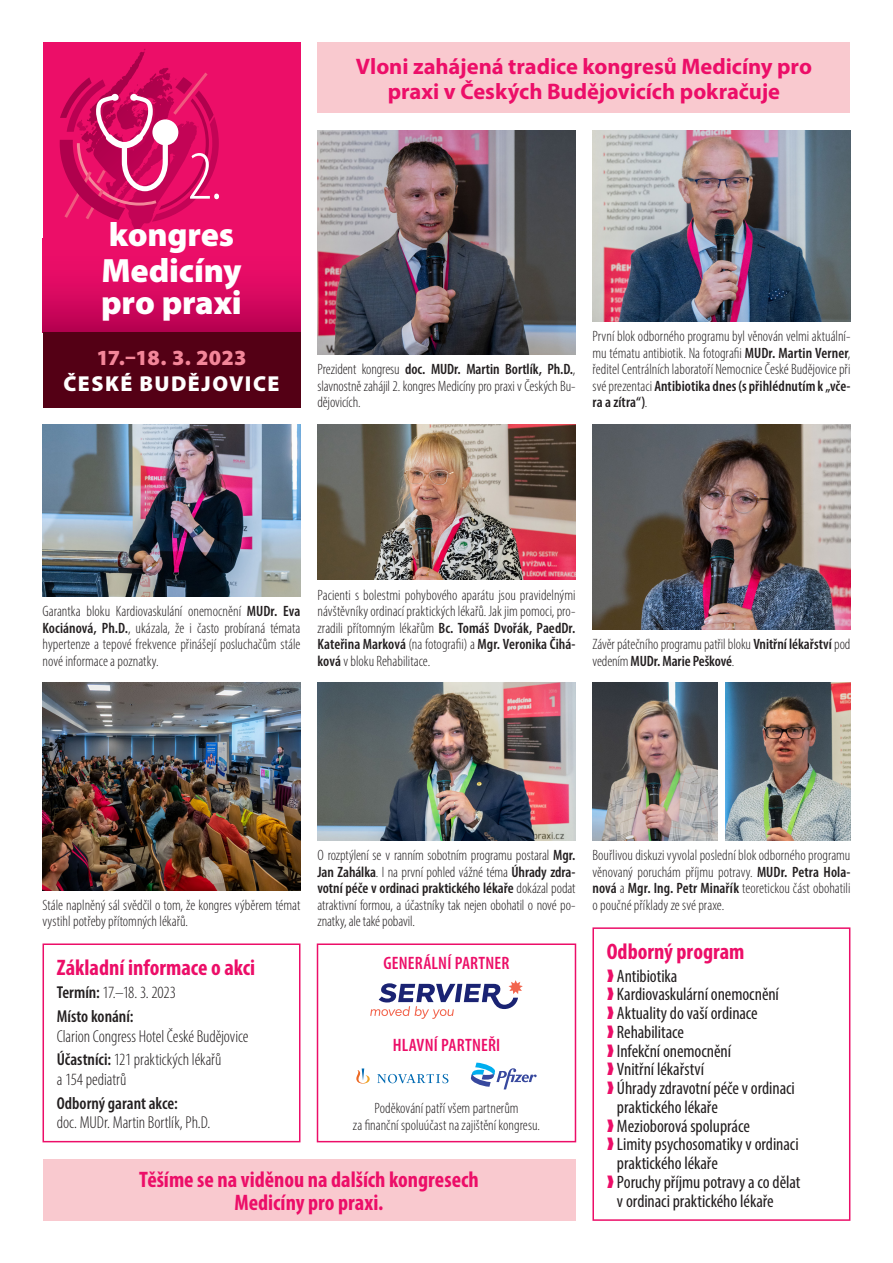
<style>
.page{position:relative;width:893px;height:1263px;background:#fff}
.page>*{position:absolute;margin:0;border:0;box-sizing:border-box;transform-origin:0 0}
.t1{font:300 condensed 69.3px "Myriad Pro";color:#fff}
.t2{font:900 33.75px/36.5px "Myriad Pro";letter-spacing:-.005em;color:#fff}
.popiska_obr{font:700 condensed 22.5px/22.5px "Myriad Pro";color:#ec0e68;text-align:center}
.t3{font:700 22.5px/25.5px "Myriad Pro";color:#ec0e68;text-align:center}
.t4{font:900 21.6px/26px "Myriad Pro";letter-spacing:.065em;color:#fff;text-align:center}
.popiska_obr-2{font:condensed 18px/18.8px "Myriad Pro";letter-spacing:-.005em;color:#231f20}
.popiska_obr-3{font:600 condensed 18px "Myriad Pro";letter-spacing:.01em;color:#ec0e68}
.popiska_obr-4{font:300 condensed 17.25px/19.5px "Myriad Pro";letter-spacing:-.005em;color:#231f20}
.popiska_obr-5{font:300 condensed 15px/16.5px "Myriad Pro";color:#231f20;text-align:justify}
.s1{color:#f38699}
.s2{font-weight:600}
.s3{font-family:"Free Serif";font-stretch:normal;color:#ec0e68}
</style>
<div class="page">
<img style="left:592px;top:130px;width:258px;height:192px">
<img style="left:592px;top:424px;width:258px;height:205px">
<img style="left:317px;top:683px;width:258px;height:158px">
<img style="left:317px;top:130px;width:258px;height:225px">
<div style="left:317px;top:43px;width:533px;height:70px;background:#f9c9cf"></div>
<div style="left:43px;top:1159px;width:532px;height:62px;background:#f9c9cf"></div>
<div style="left:43px;top:943px;width:257px;height:199px;border:2px solid #ec0e68"></div>
<div style="left:592px;top:927px;width:258px;height:294px;border:2px solid #ec0e68"></div>
<div style="left:43px;top:43px;width:257px;height:364px;background:#ec0e68"></div>
<div style="left:43px;top:238px;width:257px;height:94px;background:linear-gradient(to bottom,#f7116d,#bd0254)"></div>
<svg style="left:60px;top:49px;width:159px;height:173px"></svg>
<div style="left:43px;top:332px;width:257px;height:75px;background:#540015"></div>
<img style="left:317px;top:424px;width:258px;height:156px">
<img style="left:592px;top:683px;width:125px;height:158px">
<img style="left:726px;top:683px;width:124px;height:158px">
<img style="left:43px;top:424px;width:257px;height:172px">
<img style="left:43px;top:683px;width:257px;height:207px">
<div style="left:317px;top:943px;width:259px;height:199px;border:2px solid #ec0e68"></div>
<svg style="left:370px;top:980px;width:153px;height:39px"></svg>
<svg style="left:356px;top:1068px;width:92px;height:15px"></svg>
<svg style="left:471px;top:1062px;width:66px;height:27px"></svg>
<p class="t1" style="left:187px;top:135px;width:37px">2.</p>
<p class="t2" style="left:101px;top:215px;width:142px">kongres<br>Medicíny</p>
<p class="t2" style="left:101px;top:283px;width:142px">pro praxi</p>
<p class="t4" style="left:64px;top:344px;width:217px"><span class="s1">17.–18. 3. 2023<br></span>ČESKÉ BUDĚJOVICE</p>
<p class="t3" style="left:356px;top:53px;width:458px">Vloni zahájená tradice kongresů Medicíny pro praxi v Českých Budějovicích pokračuje</p>
<p class="popiska_obr-5" style="left:317px;top:361px;width:259px">Prezident kongresu <span class="s2">doc. MUDr. Martin Bortlík, Ph.D.</span>, slavnostně zahájil 2. kongres Medicíny pro praxi v Českých Bu&shy;dějovicích.</p>
<p class="popiska_obr-5" style="left:592px;top:328px;width:259px">První blok odborného programu byl věnován velmi aktuální&shy;mu tématu antibiotik. Na fotografii <span class="s2">MUDr. Martin Verner</span>, ředitel Centrálních laboratoří Nemocnice České Budějovice při své prezentaci <span class="s2">Antibiotika dnes (s přihlédnutím k„vče&shy;ra azítra“)</span>.</p>
<p class="popiska_obr-5" style="left:43px;top:603px;width:259px">Garantka bloku Kardiovaskulání onemocnění <span class="s2">MUDr. Eva Kociánová, Ph.D.</span>, ukázala, že i často probíraná témata hypertenze a tepové frekvence přinášejí posluchačům stále nové informace a poznatky.</p>
<p class="popiska_obr-5" style="left:317px;top:586px;width:259px">Pacienti s bolestmi pohybového aparátu jsou pravidelnými návštěvníky ordinací praktických lékařů. Jak jim pomoci, pro&shy;zradili přítomným lékařům <span class="s2">Bc. Tomáš Dvořák, PaedDr.<br>Kateřina Marková</span> (na fotografii) a <span class="s2">Mgr. Veronika Čihá&shy;ková</span> v bloku Rehabilitace.</p>
<p class="popiska_obr-5" style="left:592px;top:636px;width:259px">Závěr pátečního programu patřil bloku <span class="s2">Vnitřní lékařství</span> pod vedením <span class="s2">MUDr.Marie Peškové</span>.</p>
<p class="popiska_obr-5" style="left:43px;top:897px;width:259px">Stále naplněný sál svědčil o tom, že kongres výběrem témat vystihl potřeby přítomných lékařů.</p>
<p class="popiska_obr-5" style="left:317px;top:847px;width:259px">O rozptýlení se v ranním sobotním programu postaral <span class="s2">Mgr.<br>Jan Zahálka</span>. I na první pohled vážné téma <span class="s2">Úhrady zdra&shy;votní péče v ordinaci praktického lékaře</span> dokázal podat atraktivní formou, a účastníky tak nejen obohatil o nové po&shy;znatky, ale také pobavil.</p>
<p class="popiska_obr-5" style="left:592px;top:847px;width:259px">Bouřlivou diskuzi vyvolal poslední blok odborného programu věnovaný poruchám příjmu potravy. <span class="s2">MUDr. Petra Hola&shy;nová</span> a <span class="s2">Mgr. Ing. Petr Minařík</span> teoretickou část obohatili opoučné příklady ze své praxe.</p>
<p class="popiska_obr" style="left:57px;top:955px;width:200px">Základní informace o akci</p>
<p class="popiska_obr-4" style="left:57px;top:983px;width:121px"><span class="s2">Termín:</span> 17.–18. 3. 2023</p>
<p class="popiska_obr-4" style="left:57px;top:1006px;width:193px"><span class="s2">Místo konání:<br></span>Clarion Congress Hotel České Budějovice</p>
<p class="popiska_obr-4" style="left:57px;top:1050px;width:166px"><span class="s2">Účastníci:</span> 121 praktických lékařů a154 pediatrů</p>
<p class="popiska_obr-4" style="left:57px;top:1093px;width:155px"><span class="s2">Odborný garant akce:<br></span>doc. MUDr. Martin Bortlík, Ph.D.</p>
<p class="popiska_obr-3" style="left:383px;top:952px;width:128px">GENERÁLNÍ PARTNER</p>
<p class="popiska_obr-3" style="left:393px;top:1034px;width:109px">HLAVNÍ PARTNEŘI</p>
<p class="popiska_obr-5" style="left:353px;top:1100px;width:189px;text-align:center">Poděkování patří všem partnerům<br>za finanční spoluúčast na zajištění kongresu.</p>
<p class="popiska_obr" style="left:139px;top:1168px;width:341px">Těšíme se na viděnou na dalších kongresech<br>Medicíny pro praxi.</p>
<p class="popiska_obr" style="left:607px;top:939px;width:139px">Odborný program</p>
<p class="popiska_obr-2" style="left:607px;top:966px;width:72px"><span class="s3">❱</span> Antibiotika</p>
<p class="popiska_obr-2" style="left:607px;top:985px;width:174px"><span class="s3">❱</span> Kardiovaskulární onemocnění</p>
<p class="popiska_obr-2" style="left:607px;top:1003px;width:152px"><span class="s3">❱</span> Aktuality do vaší ordinace</p>
<p class="popiska_obr-2" style="left:607px;top:1022px;width:79px"><span class="s3">❱</span> Rehabilitace</p>
<p class="popiska_obr-2" style="left:607px;top:1041px;width:126px"><span class="s3">❱</span> Infekční onemocnění</p>
<p class="popiska_obr-2" style="left:607px;top:1060px;width:99px"><span class="s3">❱</span> Vnitřní lékařství</p>
<p class="popiska_obr-2" style="left:617px;top:1078px;width:179px;text-indent:-10px"><span class="s3">❱</span> Úhrady zdravotní péče v ordinaci praktického lékaře</p>
<p class="popiska_obr-2" style="left:607px;top:1116px;width:145px"><span class="s3">❱</span> Mezioborová spolupráce</p>
<p class="popiska_obr-2" style="left:617px;top:1135px;width:183px;text-indent:-10px"><span class="s3">❱</span> Limity psychosomatiky v ordinaci praktického lékaře</p>
<p class="popiska_obr-2" style="left:617px;top:1172px;width:185px;text-indent:-10px"><span class="s3">❱</span> Poruchy příjmu potravy a co dělat v ordinaci praktického lékaře</p>
</div>
